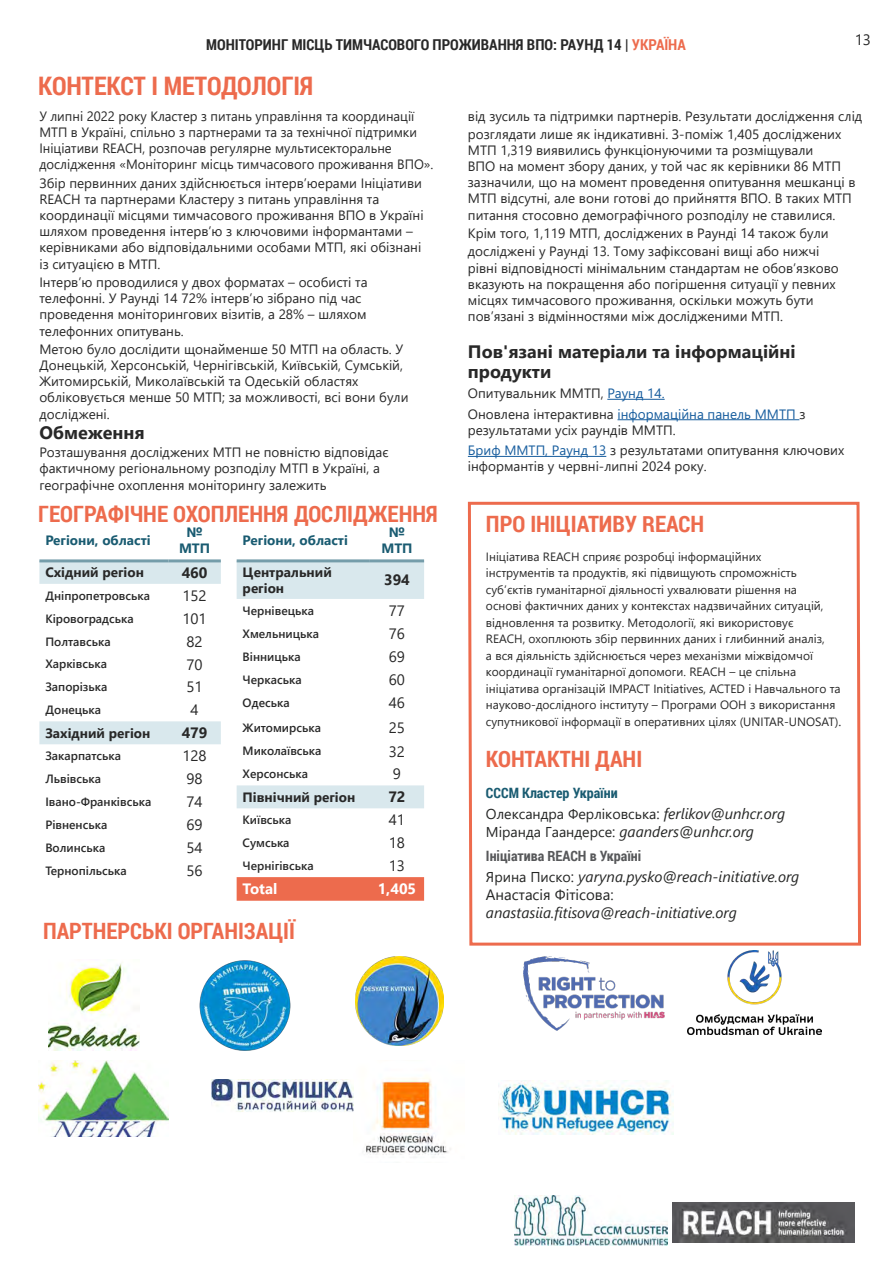
<style>
.page{position:relative;width:893px;height:1263px;background:#fff}
.page>*{position:absolute;margin:0;border:0;box-sizing:border-box;transform-origin:0 0}
.Content_Header{font:700 25.5px "Roboto Condensed";color:#ed6b4d}
.Content_Header-2{font:700 22.5px "Roboto Condensed";color:#ed6b4d}
.t1{font:700 18px "Segoe UI";color:#282828}
.t2{font:italic 15px "Segoe UI";color:#252625}
.t3{font:700 15px "Roboto Condensed";color:#282828}
.t4{font:15px "Segoe UI";color:#282828}
.t5{font:15px "Segoe UI";color:#252625}
.t6{font:700 15px "Segoe UI";color:#282828}
.t7{font:700 15px "Segoe UI";color:#fff}
.t8{font:14.25px "Segoe UI";color:#252625}
.t9{font:700 14.25px "Roboto Condensed";color:#57585a}
.t10{font:700 14.25px "Roboto Condensed";color:#195b71}
.t11{font:13.5px/16.2px "Segoe UI";color:#282828}
.t12{font:700 13.5px/16.2px "Segoe UI";color:#282828}
.t13{font:700 13.5px/16.2px "Segoe UI";color:#195b71;text-align:center}
.Content_Header-3{font:12px/16.5px "Segoe UI";color:#282828}
.t14{font:600 12px "Segoe UI";color:#282828}
.s1{color:#ed6b4d}
.s2{color:#175d9e}
.s3{font-size:13.5px}
.s4{font-size:15px}
.s5{font-style:italic;font-size:15px}
.s6{font-style:normal;font-size:14.25px}
.s7{font-style:normal}
</style>
<div class="page">
<img style="left:672px;top:1202px;width:183px;height:40px">
<img style="left:514px;top:1195px;width:153px;height:50px">
<svg style="left:467px;top:501px;width:394px;height:445px"></svg>
<hr style="left:607px;top:399px;width:58px;height:1px;background:#175d9e">
<hr style="left:617px;top:419px;width:182px;height:1px;background:#175d9e">
<hr style="left:468px;top:456px;width:138px;height:1px;background:#175d9e">
<img style="left:48px;top:963px;width:91px;height:87px">
<img style="left:524px;top:957px;width:140px;height:73px">
<img style="left:356px;top:957px;width:88px;height:88px">
<img style="left:38px;top:1060px;width:130px;height:77px">
<img style="left:687px;top:950px;width:135px;height:85px">
<img style="left:499px;top:1080px;width:174px;height:54px">
<img style="left:353px;top:1077px;width:98px;height:81px">
<svg style="left:39px;top:562px;width:182px;height:182px"></svg>
<hr style="left:39px;top:559px;width:129px;height:3px;background:#759daa">
<hr style="left:168px;top:559px;width:53px;height:3px;background:#759daa">
<svg style="left:237px;top:562px;width:187px;height:246px"></svg>
<svg style="left:237px;top:877px;width:187px;height:24px;background:#ed6d4f"></svg>
<hr style="left:237px;top:559px;width:133px;height:3px;background:#759daa">
<hr style="left:370px;top:559px;width:54px;height:3px;background:#759daa">
<img style="left:199px;top:960px;width:92px;height:91px">
<img style="left:212px;top:1080px;width:141px;height:32px">
<p class="t3" style="left:206px;top:34px;width:481px">МОНІТОРИНГ МІСЦЬ ТИМЧАСОВОГО ПРОЖИВАННЯ ВПО: РАУНД 14 | <span class="s1">УКРАЇНА</span></p>
<p class="t4" style="left:855px;top:26px;width:18px">13</p>
<p class="Content_Header" style="left:38px;top:68px;width:276px">КОНТЕКСТ І МЕТОДОЛОГІЯ</p>
<p class="t11" style="left:39px;top:107px;width:396px">У липні 2022 року Кластер з питань управління та координації МТП в Україні, спільно з партнерами та за технічної підтримки Ініціативи REACH, розпочав регулярне мультисекторальне дослідження «Моніторинг місць тимчасового проживання ВПО».</p>
<p class="t11" style="left:39px;top:173px;width:386px">Збір первинних даних здійснюється інтерв’юерами Ініціативи REACH та партнерами Кластеру з питань управління та координації місцями тимчасового проживання ВПО в Україні шляхом проведення інтерв’ю з ключовими інформантами – керівниками або відповідальними особами МТП, які обізнані із ситуацією в МТП.</p>
<p class="t11" style="left:39px;top:273px;width:330px">Інтерв’ю проводилися у двох форматах – особисті та телефонні. У Раунді 14 72% інтерв’ю зібрано під час проведення моніторингових візитів, а 28% – шляхом телефонних опитувань.</p>
<p class="t11" style="left:39px;top:340px;width:371px">Метою було дослідити щонайменше 50 МТП на область. У Донецькій, Херсонській, Чернігівській, Київській, Сумській, Житомирській, Миколаївській та Одеській областях обліковується менше 50 МТП; за можливості, всі вони були досліджені.</p>
<p class="t1" style="left:39px;top:415px;width:107px">Обмеження</p>
<p class="t11" style="left:39px;top:443px;width:351px">Розташування досліджених МТП не повністю відповідає фактичному регіональному розподілу МТП в Україні, а географічне охоплення моніторингу залежить</p>
<p class="Content_Header-2" style="left:38px;top:498px;width:401px">ГЕОГРАФІЧНЕ ОХОПЛЕННЯ ДОСЛІДЖЕННЯ</p>
<p class="t13" style="left:243px;top:531px;width:107px">Регіони, області</p>
<p class="t13" style="left:381px;top:523px;width:33px">№<br>МТП</p>
<p class="t12" style="left:243px;top:563px;width:91px">Центральний регіон</p>
<p class="t6" style="left:384px;top:566px;width:27px">394</p>
<p class="t14" style="left:243px;top:599px;width:73px">Чернівецька</p>
<p class="t4" style="left:389px;top:596px;width:18px">77</p>
<p class="t14" style="left:243px;top:622px;width:78px">Хмельницька</p>
<p class="t4" style="left:389px;top:619px;width:18px">76</p>
<p class="t14" style="left:243px;top:645px;width:60px">Вінницька</p>
<p class="t4" style="left:389px;top:642px;width:18px">69</p>
<p class="t14" style="left:243px;top:668px;width:61px">Черкаська</p>
<p class="t4" style="left:389px;top:665px;width:18px">60</p>
<p class="t14" style="left:243px;top:692px;width:48px">Одеська</p>
<p class="t4" style="left:389px;top:689px;width:18px">46</p>
<p class="t14" style="left:243px;top:716px;width:80px">Житомирська</p>
<p class="t4" style="left:389px;top:713px;width:18px">25</p>
<p class="t14" style="left:243px;top:740px;width:80px">Миколаївська</p>
<p class="t4" style="left:389px;top:737px;width:18px">32</p>
<p class="t14" style="left:243px;top:763px;width:67px">Херсонська</p>
<p class="t4" style="left:393px;top:760px;width:10px">9</p>
<p class="t12" style="left:243px;top:788px;width:114px">Північний регіон</p>
<p class="t6" style="left:388px;top:783px;width:19px">72</p>
<p class="t14" style="left:243px;top:809px;width:50px">Київська</p>
<p class="t4" style="left:389px;top:806px;width:18px">41</p>
<p class="t14" style="left:243px;top:831px;width:48px">Сумська</p>
<p class="t4" style="left:389px;top:829px;width:18px">18</p>
<p class="t14" style="left:243px;top:854px;width:73px">Чернігівська</p>
<p class="t4" style="left:389px;top:852px;width:18px">13</p>
<p class="t7" style="left:243px;top:875px;width:36px">Total</p>
<p class="t7" style="left:378px;top:875px;width:40px">1,405</p>
<p class="t13" style="left:45px;top:531px;width:107px">Регіони, області</p>
<p class="t13" style="left:179px;top:523px;width:33px">№<br>МТП</p>
<p class="t12" style="left:45px;top:563px;width:100px">Східний регіон</p>
<p class="t6" style="left:182px;top:558px;width:27px">460</p>
<p class="t14" style="left:45px;top:584px;width:106px">Дніпропетровська</p>
<p class="t4" style="left:182px;top:581px;width:26px">152</p>
<p class="t14" style="left:45px;top:607px;width:90px">Кіровоградська</p>
<p class="t4" style="left:182px;top:604px;width:26px">101</p>
<p class="t14" style="left:45px;top:630px;width:67px">Полтавська</p>
<p class="t4" style="left:187px;top:627px;width:18px">82</p>
<p class="t14" style="left:45px;top:653px;width:63px">Харківська</p>
<p class="t4" style="left:187px;top:650px;width:18px">70</p>
<p class="t14" style="left:45px;top:676px;width:63px">Запорізька</p>
<p class="t4" style="left:187px;top:673px;width:18px">51</p>
<p class="t14" style="left:45px;top:699px;width:57px">Донецька</p>
<p class="t4" style="left:191px;top:696px;width:10px">4</p>
<p class="t12" style="left:45px;top:724px;width:106px">Західний регіон</p>
<p class="t6" style="left:182px;top:719px;width:27px">479</p>
<p class="t14" style="left:45px;top:744px;width:77px">Закарпатська</p>
<p class="t4" style="left:182px;top:742px;width:26px">128</p>
<p class="t14" style="left:45px;top:767px;width:57px">Львівська</p>
<p class="t4" style="left:187px;top:765px;width:18px">98</p>
<p class="t14" style="left:45px;top:790px;width:107px">Івано-Франківська</p>
<p class="t4" style="left:187px;top:788px;width:18px">74</p>
<p class="t14" style="left:45px;top:813px;width:63px">Рівненська</p>
<p class="t4" style="left:187px;top:810px;width:18px">69</p>
<p class="t14" style="left:45px;top:836px;width:62px">Волинська</p>
<p class="t4" style="left:187px;top:833px;width:18px">54</p>
<p class="t14" style="left:45px;top:859px;width:83px">Тернопільська</p>
<p class="t4" style="left:187px;top:856px;width:18px">56</p>
<p class="Content_Header-2" style="left:43px;top:915px;width:253px">ПАРТНЕРСЬКІ ОРГАНІЗАЦІЇ</p>
<p class="t11" style="left:468px;top:106px;width:396px;line-height:18px">від зусиль та підтримки партнерів. Результати дослідження слід розглядати лише як індикативні. З-поміж 1,405 досліджених</p>
<p class="t11" style="left:468px;top:141px;width:389px">МТП 1,319 виявились функціонуючими та розміщували<br>ВПО на момент збору даних, у той час як керівники 86 МТП зазначили, що на момент проведення опитування мешканці в МТП відсутні, але вони готові до прийняття ВПО. В таких МТП питання стосовно демографічного розподілу не ставилися.</p>
<p class="t11" style="left:468px;top:224px;width:362px">Крім того, 1,119 МТП, досліджених в Раунді 14 також були</p>
<p class="t11" style="left:468px;top:242px;width:372px">досліджені у Раунді 13. Тому зафіксовані вищі або нижчі рівні відповідності мінімальним стандартам не обов’язково вказують на покращення або погіршення ситуації у певних місцях тимчасового проживання, оскільки можуть бути пов’язані з відмінностями між дослідженими МТП.</p>
<p class="t1" style="left:468px;top:335px;width:329px">Пов'язані матеріали та інформаційні</p>
<p class="t1" style="left:468px;top:354px;width:85px">продукти</p>
<p class="t11" style="left:468px;top:384px;width:198px">Опитувальник ММТП, <span class="s2">Раунд 14.</span></p>
<p class="t11" style="left:468px;top:404px;width:339px">Оновлена інтерактивна <span class="s2">інформаційна панель ММТП</span> з результатами усіх раундів ММТП.</p>
<p class="t11" style="left:468px;top:441px;width:378px"><span class="s2">Бриф ММТП, Раунд 13</span> з результатами опитування ключових інформантів у червні-липні 2024 року.</p>
<p class="Content_Header-2" style="left:486px;top:508px;width:220px">ПРО ІНІЦІАТИВУ REACH</p>
<p class="Content_Header-3" style="left:486px;top:547px;width:357px">Ініціатива REACH сприяє розробці інформаційних<br>інструментів та продуктів, які підвищують спроможність суб’єктів гуманітарної діяльності ухвалювати рішення на<br>основі фактичних даних у контекстах надзвичайних ситуацій, відновлення та розвитку. Методології, які використовує<br>REACH, охоплюють збір первинних даних і глибинний аналіз,<br>а вся діяльність здійснюється через механізми міжвідомчої координації гуманітарної допомоги. REACH – це спільна ініціатива організацій IMPACT Initiatives, ACTED і Навчального та науково-дослідного інституту – Програми ООН з використання супутникової інформації в оперативних цілях (UNITAR-UNOSAT)<span class="s3">.</span></p>
<p class="Content_Header-2" style="left:486px;top:743px;width:158px">КОНТАКТНІ ДАНІ</p>
<p class="t10" style="left:486px;top:783px;width:133px">CCCM Кластер України</p>
<p class="t8" style="left:486px;top:800px;width:301px">Олександра Ферліковська<span class="s4">:</span> <span class="s5">ferlikov@unhcr.org</span></p>
<p class="t2" style="left:486px;top:817px;width:270px"><span class="s6">Міранда Гаандерсе</span><span class="s7">:</span> gaanders@unhcr.org</p>
<p class="t9" style="left:486px;top:846px;width:157px">Ініціатива REACH в Україні</p>
<p class="t2" style="left:486px;top:862px;width:315px"><span class="s6">Ярина Писко</span><span class="s7">:</span> yaryna.pysko@reach-initiative.org</p>
<p class="t5" style="left:486px;top:880px;width:129px">Анастасія Фітісова:</p>
<p class="t2" style="left:486px;top:898px;width:253px">anastasiia.fitisova@reach-initiative.org</p>
</div>
